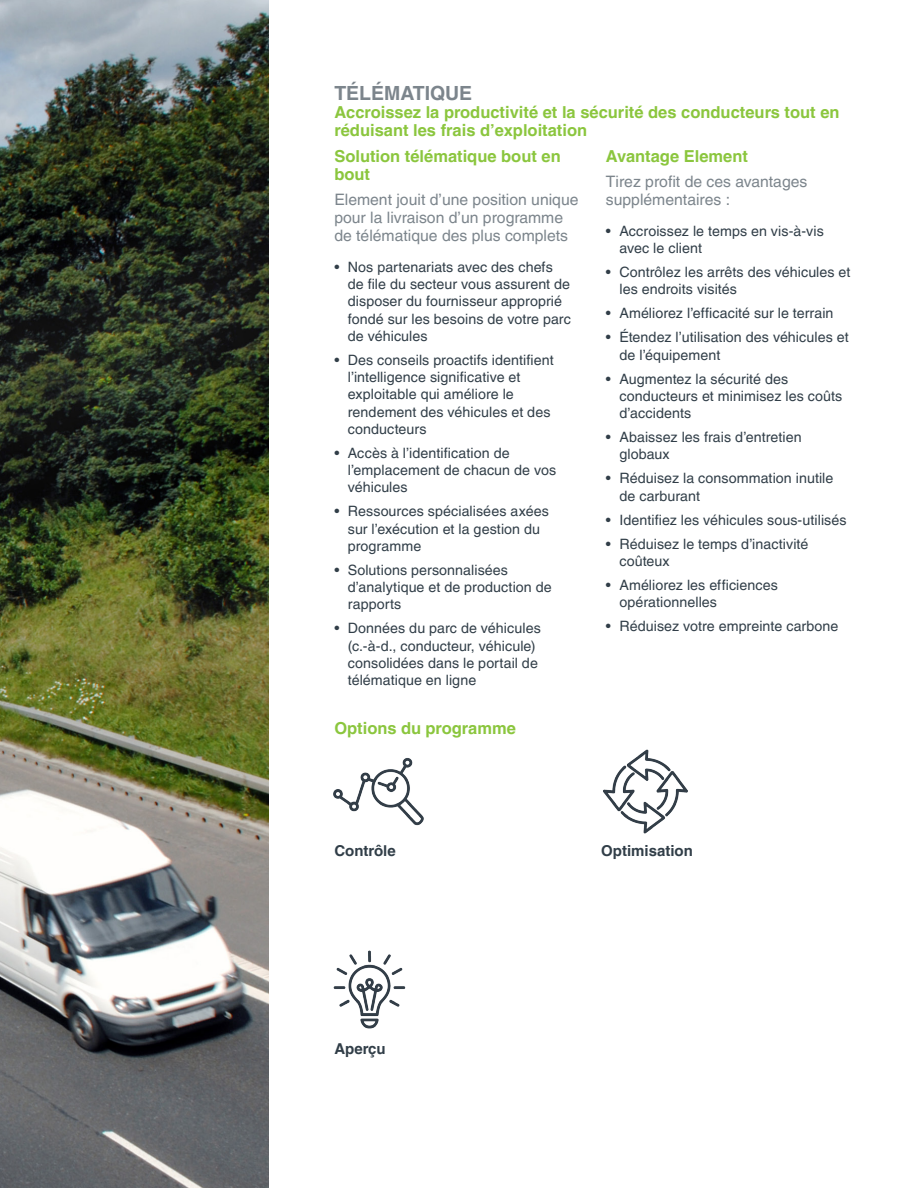
<style>
.page{position:relative;width:918px;height:1188px;background:#fff}
.page>*{position:absolute;margin:0;border:0;box-sizing:border-box;transform-origin:0 0}
.Heading_Level_1{font:700 19.5px "Helvetica LT Pro";color:#7c858c}
.Heading_Level_1-2{font:700 16.5px/18px "Helvetica LT Pro";color:#8bc63e}
.Heading_Level_2{font:700 16.5px/18px "Helvetica LT Pro";color:#8bc63e}
.Subhead{font:15.75px/18px "Helvetica LT Pro";color:#7c858c}
.Heading_Level_3{font:700 15px "Helvetica LT Pro";color:#313e48}
.t1{font:14.25px/17.2px "Helvetica LT Pro";letter-spacing:.005em;color:#313e48}
</style>
<div class="page">
<img style="left:0;top:0;width:268px;height:1188px">
<img style="left:333px;top:758px;width:91px;height:68px">
<img style="left:603px;top:749px;width:85px;height:85px">
<img style="left:333px;top:950px;width:73px;height:79px">
<p class="Heading_Level_1" style="left:334px;top:82px;width:139px">TÉLÉMATIQUE</p>
<p class="Heading_Level_1-2" style="left:334px;top:104px;width:507px">Accroissez la productivité et la sécurité des conducteurs tout en réduisant les frais d’exploitation</p>
<p class="Heading_Level_2" style="left:334px;top:148px;width:228px">Solution télématique bout en bout</p>
<p class="Subhead" style="left:334px;top:190px;width:246px">Element jouit d’une position unique pour la livraison d’un programme de télématique des plus complets</p>
<p class="t1" style="left:348px;top:258px;width:225px;text-indent:-14px">• Nos partenariats avec des chefs de file du secteur vous assurent de disposer du fournisseur approprié fondé sur les besoins de votre parc de véhicules</p>
<p class="t1" style="left:348px;top:351px;width:207px;text-indent:-14px">• Des conseils proactifs identifient l’intelligence significative et exploitable qui améliore le rendement des véhicules et des conducteurs</p>
<p class="t1" style="left:348px;top:444px;width:210px;text-indent:-14px">• Accès à l’identification de l’emplacement de chacun de vos véhicules</p>
<p class="t1" style="left:348px;top:503px;width:202px;text-indent:-14px">• Ressources spécialisées axées sur l’exécution et la gestion du programme</p>
<p class="t1" style="left:348px;top:561px;width:205px;text-indent:-14px">• Solutions personnalisées d’analytique et de production de rapports</p>
<p class="t1" style="left:348px;top:620px;width:194px;text-indent:-14px">• Données du parc de véhicules (c.-à-d., conducteur, véhicule) consolidées dans le portail de télématique en ligne</p>
<p class="Heading_Level_2" style="left:334px;top:719px;width:183px">Options du programme</p>
<p class="Heading_Level_2" style="left:606px;top:148px;width:144px">Avantage Element</p>
<p class="Subhead" style="left:606px;top:172px;width:203px">Tirez profit de ces avantages supplémentaires :</p>
<p class="t1" style="left:619px;top:222px;width:206px;text-indent:-14px">• Accroissez le temps en vis-à-vis avec le client</p>
<p class="t1" style="left:619px;top:263px;width:233px;text-indent:-14px">• Contrôlez les arrêts des véhicules et les endroits visités</p>
<p class="t1" style="left:606px;top:305px;width:229px">• Améliorez l’efficacité sur le terrain</p>
<p class="t1" style="left:619px;top:329px;width:231px;text-indent:-14px">• Étendez l’utilisation des véhicules et de l’équipement</p>
<p class="t1" style="left:619px;top:370px;width:224px;text-indent:-14px">• Augmentez la sécurité des conducteurs et minimisez les coûts d’accidents</p>
<p class="t1" style="left:619px;top:428px;width:184px;text-indent:-14px">• Abaissez les frais d’entretien globaux</p>
<p class="t1" style="left:619px;top:470px;width:216px;text-indent:-14px">• Réduisez la consommation inutile de carburant</p>
<p class="t1" style="left:606px;top:511px;width:242px">• Identifiez les véhicules sous-utilisés</p>
<p class="t1" style="left:619px;top:535px;width:191px;text-indent:-14px">• Réduisez le temps d’inactivité coûteux</p>
<p class="t1" style="left:619px;top:576px;width:160px;text-indent:-14px">• Améliorez les efficiences opérationnelles</p>
<p class="t1" style="left:606px;top:617px;width:234px">• Réduisez votre empreinte carbone</p>
<p class="Heading_Level_3" style="left:334px;top:842px;width:63px">Contrôle</p>
<p class="Heading_Level_3" style="left:601px;top:842px;width:93px">Optimisation</p>
<p class="Heading_Level_3" style="left:334px;top:1040px;width:53px">Aperçu</p>
</div>
